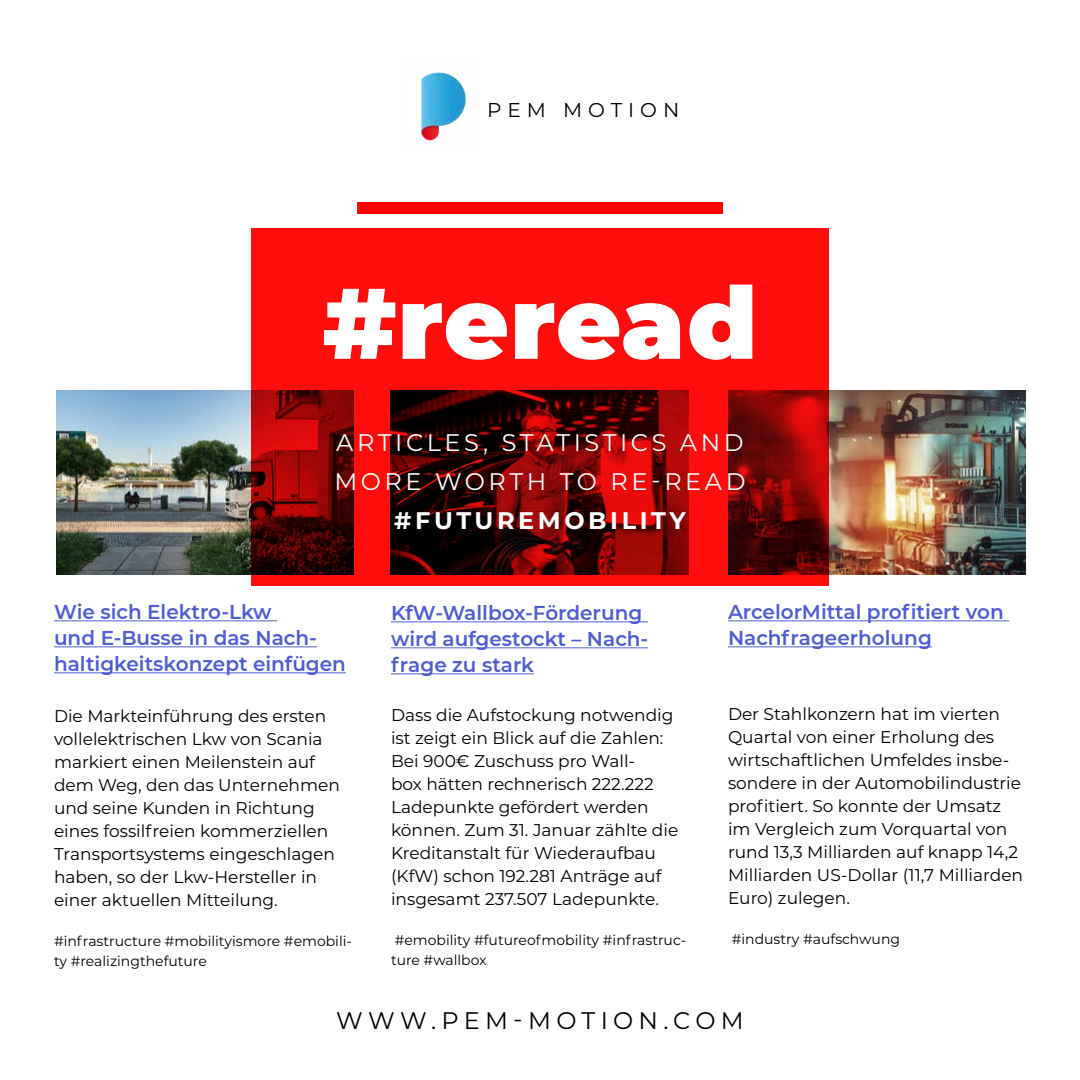
<style>
.page{position:relative;width:1080px;height:1080px;background:#fff}
.page>*{position:absolute;margin:0;border:0;box-sizing:border-box;transform-origin:0 0}
.t1{font:900 100px "Montserrat";letter-spacing:.005em;color:#fff}
.t2{font:24px/39px "Montserrat";letter-spacing:.15em;color:#fff}
.t3{font:24px "Montserrat";letter-spacing:.22em;color:#000}
.t4{font:700 24px "Montserrat";letter-spacing:.15em;color:#fff}
.t5{font:600 20px/26px "Montserrat";color:#4f5cd6}
.t6{font:20px "Montserrat";letter-spacing:.3em;color:#000}
.t7{font:17px/23px "Montserrat";color:#000}
.t8{font:14px/20px "Montserrat";color:#000}
</style>
<div class="page">
<img style="left:56px;top:390px;width:195px;height:184px">
<img style="left:829px;top:390px;width:197px;height:185px">
<hr style="left:54px;top:620px;width:223px;height:1px;background:#4f5cd6">
<hr style="left:54px;top:646px;width:263px;height:1px;background:#4f5cd6">
<hr style="left:54px;top:672px;width:292px;height:1px;background:#4f5cd6">
<hr style="left:391px;top:621px;width:257px;height:1px;background:#4f5cd6">
<hr style="left:391px;top:647px;width:257px;height:1px;background:#4f5cd6">
<hr style="left:391px;top:673px;width:143px;height:1px;background:#4f5cd6">
<hr style="left:728px;top:620px;width:281px;height:1px;background:#4f5cd6">
<hr style="left:728px;top:646px;width:204px;height:1px;background:#4f5cd6">
<div style="left:357px;top:202px;width:366px;height:12px;background:#f00"></div>
<img style="left:420px;top:72px;width:49px;height:70px">
<svg style="left:251px;top:228px;width:578px;height:358px;background:#b90909"></svg>
<p class="t6" style="left:487px;top:96px;width:194px">PEM MOTION</p>
<h1 class="t1" style="left:323px;top:248px;width:436px">#reread</h1>
<h2 class="t2" style="left:334px;top:422px;width:413px">ARTICLES, STATISTICS AND<br>MORE WORTH TO RE-READ</h2>
<h2 class="t4" style="left:394px;top:503px;width:293px">#FUTUREMOBILITY</h2>
<p class="t5" style="left:54px;top:598px;width:294px">Wie sich Elektro-Lkw<br>und E-Busse in das Nach&shy;haltigkeitskonzept einfügen</p>
<p class="t7" style="left:54px;top:704px;width:287px">Die Markteinführung des ersten vollelektrischen Lkw von Scania markiert einen Meilenstein auf dem Weg, den das Unternehmen und seine Kunden in Richtung eines fossilfreien kommerziellen<br>Transportsystems eingeschlagen haben, so der Lkw-Hersteller in einer aktuellen Mitteilung.</p>
<p class="t8" style="left:54px;top:930px;width:299px">#infrastructure #mobilityismore #emobili&shy;ty #realizingthefuture</p>
<p class="t5" style="left:391px;top:599px;width:259px">KfW-Wallbox-Förderung wird aufgestockt – Nach&shy;frage zu stark</p>
<p class="t7" style="left:391px;top:703px;width:289px">Dass die Aufstockung notwendig ist zeigt ein Blick auf die Zahlen:<br>Bei 900€ Zuschuss pro Wall-<br>box hätten rechnerisch 222.222<br>Ladepunkte gefördert werden können. Zum 31. Januar zählte die<br>Kreditanstalt für Wiederaufbau (KfW) schon 192.281 Anträge auf insgesamt 237.507 Ladepunkte.</p>
<p class="t8" style="left:391px;top:930px;width:297px">#emobility #futureofmobility #infrastruc&shy;ture #wallbox</p>
<p class="t5" style="left:728px;top:598px;width:277px">ArcelorMittal profitiert von<br>Nachfrageerholung</p>
<p class="t7" style="left:728px;top:702px;width:297px">Der Stahlkonzern hat im vierten<br>Quartal von einer Erholung des wirtschaftlichen Umfeldes insbe&shy;sondere in der Automobilindustrie profitiert. So konnte der Umsatz im Vergleich zum Vorquartal von rund 13,3 Milliarden auf knapp 14,2<br>Milliarden US-Dollar (11,7 Milliarden<br>Euro) zulegen.</p>
<p class="t8" style="left:732px;top:929px;width:170px">#industry #aufschwung</p>
<h2 class="t3" style="left:336px;top:1004px;width:409px">WWW.PEM-MOTION.COM</h2>
</div>
